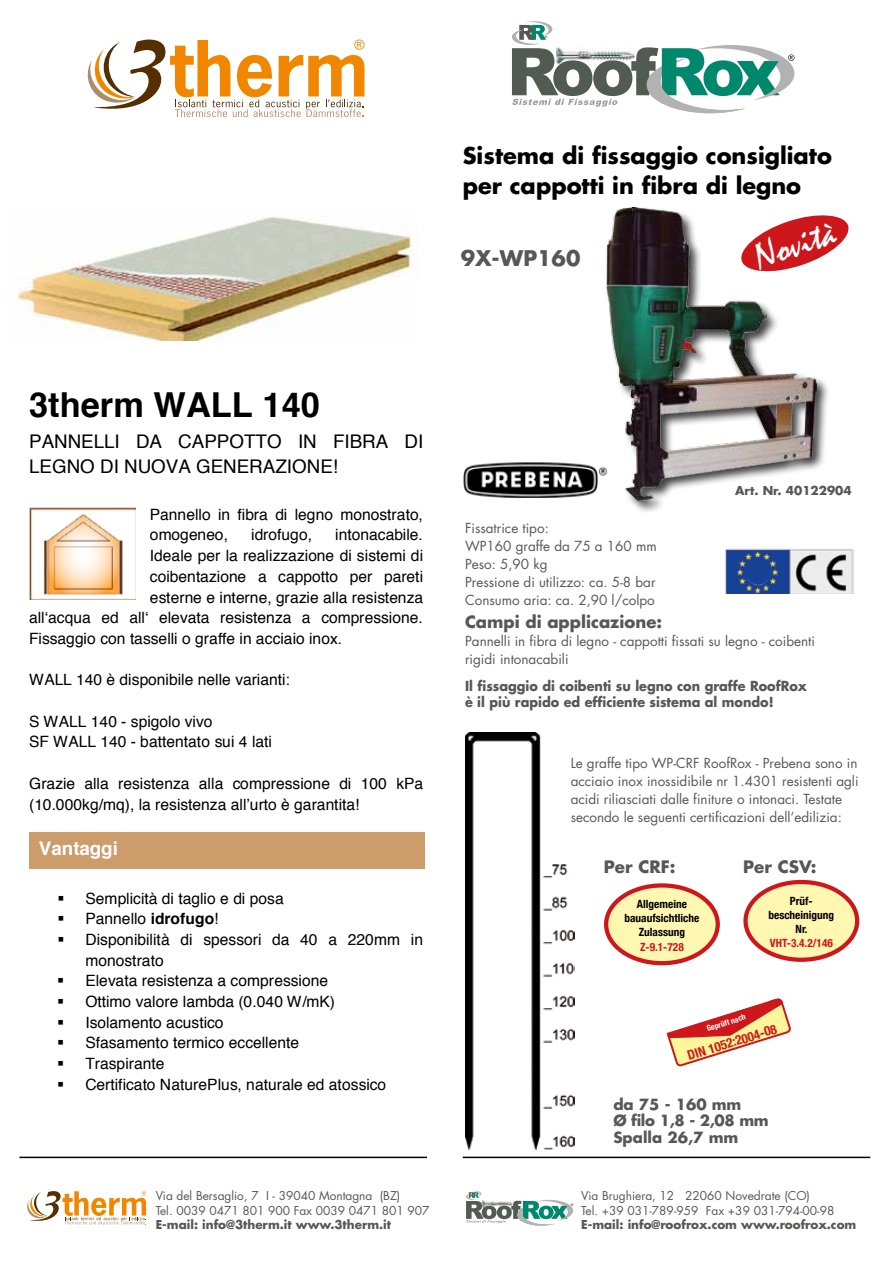
<style>
.page{position:relative;width:893px;height:1263px;background:#fff}
.page>*{position:absolute;margin:0;border:0;box-sizing:border-box;transform-origin:0 0}
.t1{font:39.15px "Mistral";color:#fff}
.t2{font:700 34.35px "Helvetica";color:#000}
.t3{font:700 22.5px/30px "Futura";color:#000}
.t4{font:700 21px "Futura";color:#575756}
.t5{font:18.75px/25px "Helvetica";color:#000}
.t6{font:700 18.75px "Helvetica";letter-spacing:-.005em;color:#fff}
.t7{font:700 16.65px "Futura";color:#575756}
.t8{font:700 16.5px "Futura";color:#575756}
.t9{font:15.6px/20.7px "Helvetica";color:#000}
.t10{font:700 15px/16.5px "Futura";color:#575756}
.t11{font:13.5px/18px "Futura";color:#575756}
.t12{font:700 13.5px/16.5px "Futura";color:#575756;scale:.95 1}
.t13{font:700 condensed 13.2px "Helvetica Neue";color:#cd171a}
.t14{font:700 12px "Futura";color:#575756}
.t15{font:11.85px/14.2px "Futura";color:#575756}
.t16{font:700 11.85px "Futura";color:#575756}
.t17{font:700 condensed 11.25px/14.1px "Helvetica Neue";color:#000;text-align:center}
.t18{font:700 condensed 11.25px "Helvetica Neue";color:#cd171a}
.t19{font:700 condensed 7.95px "Helvetica Neue";color:#fff}
.s1{font-weight:700}
</style>
<div class="page">
<img style="left:465px;top:732px;width:109px;height:417px">
<img style="left:16px;top:216px;width:400px;height:125px">
<img style="left:30px;top:508px;width:106px;height:92px">
<div style="left:30px;top:832px;width:395px;height:36px;background:#cd9c6b"></div>
<svg style="left:512px;top:21px;width:282px;height:92px"></svg>
<svg style="left:87px;top:40px;width:277px;height:77px"></svg>
<hr style="left:463px;top:1156px;width:407px;height:2px;background:#000">
<hr style="left:19px;top:1156px;width:408px;height:2px;background:#000">
<svg style="left:466px;top:1191px;width:107px;height:35px"></svg>
<svg style="left:27px;top:1191px;width:119px;height:34px"></svg>
<img style="left:463px;top:462px;width:142px;height:35px">
<svg style="left:666px;top:998px;width:125px;height:69px"></svg>
<div style="left:745px;top:882px;width:112px;height:78px;background:#fff7b2;border-radius:50%"></div>
<div style="left:743px;top:880px;width:116px;height:82px;border:4px solid #cd171a;border-radius:50%"></div>
<div style="left:606px;top:885px;width:112px;height:78px;background:#fff7b2;border-radius:50%"></div>
<div style="left:604px;top:883px;width:116px;height:82px;border:4px solid #cd171a;border-radius:50%"></div>
<div style="left:605px;top:205px;width:225px;height:309px;background:#000;opacity:.75"></div>
<img style="left:606px;top:208px;width:210px;height:292px">
<svg style="left:736px;top:208px;width:113px;height:70px"></svg>
<img style="left:725px;top:548px;width:129px;height:46px">
<div style="left:745px;top:558px;width:26px;height:26px;background:#164194;border-radius:50%"></div>
<div style="left:745px;top:558px;width:26px;height:27px;border:1px solid #164194;border-radius:50%"></div>
<h3 class="t3" style="left:463px;top:140px;width:371px">Sistema di fissaggio consigliato per cappotti in fibra di legno</h3>
<h3 class="t4" style="left:461px;top:244px;width:121px">9X-WP160</h3>
<h1 class="t1" style="left:749px;top:236px;width:84px;rotate:-19deg">Novità</h1>
<h2 class="t2" style="left:29px;top:377px;width:292px">3therm WALL 140</h2>
<p class="t5" style="left:29px;top:429px;width:396px">PANNELLI DA CAPPOTTO IN FIBRA DI<br>LEGNO DI NUOVA GENERAZIONE!</p>
<p class="t9" style="left:150px;top:504px;width:275px">Pannello in fibra di legno monostrato, omogeneo,</p>
<p class="t9" style="left:251px;top:525px;width:62px">idrofugo,</p>
<p class="t9" style="left:335px;top:525px;width:89px">intonacabile.</p>
<p class="t9" style="left:150px;top:546px;width:275px">Ideale per la realizzazione di sistemi di</p>
<p class="t9" style="left:150px;top:566px;width:275px">coibentazione a cappotto per pareti</p>
<p class="t9" style="left:150px;top:587px;width:275px">esterne e interne, grazie alla resistenza</p>
<p class="t9" style="left:29px;top:608px;width:395px">all‘acqua ed all‘ elevata resistenza a compressione.</p>
<p class="t9" style="left:29px;top:628px;width:314px">Fissaggio con tasselli o graffe in acciaio inox.</p>
<p class="t9" style="left:29px;top:670px;width:262px">WALL 140 è disponibile nelle varianti:</p>
<p class="t9" style="left:29px;top:711px;width:244px">S WALL 140 - spigolo vivo<br>SF WALL 140 - battentato sui 4 lati</p>
<p class="t9" style="left:29px;top:773px;width:396px">Grazie alla resistenza alla compressione di 100 kPa (10.000kg/mq), la resistenza all’urto è garantita!</p>
<p class="t6" style="left:39px;top:833px;width:80px">Vantaggi</p>
<p class="t9" style="left:85px;top:888px;width:339px">Semplicità di taglio e di posa<br>Pannello <span class="s1">idrofugo</span>!<br>Disponibilità di spessori da 40 a 220mm in monostrato<br>Elevata resistenza a compressione<br>Ottimo valore lambda (0.040 W/mK)<br>Isolamento acustico<br>Sfasamento termico eccellente<br>Traspirante<br>Certificato NaturePlus, naturale ed atossico</p>
<p class="t15" style="left:156px;top:1189px;width:275px">Via del Bersaglio, 7 I - 39040 Montagna (BZ)<br>Tel. 0039 0471 801 900 Fax 0039 0471 801 907</p>
<p class="t16" style="left:156px;top:1217px;width:237px">E-mail: info@3therm.it www.3therm.it</p>
<p class="t14" style="left:735px;top:483px;width:118px">Art. Nr. 40122904</p>
<p class="t11" style="left:465px;top:519px;width:193px">Fissatrice tipo:<br>WP160 graffe da 75 a 160 mm<br>Peso: 5,90 kg<br>Pressione di utilizzo: ca. 5-8 bar<br>Consumo aria: ca. 2,90 l/colpo</p>
<p class="t8" style="left:465px;top:611px;width:198px">Campi di applicazione:</p>
<p class="t11" style="left:465px;top:632px;width:351px">Pannelli in fibra di legno - cappotti fissati su legno - coibenti rigidi intonacabili</p>
<p class="t12" style="left:465px;top:677px;width:361px">Il fissaggio di coibenti su legno con graffe RoofRox è il più rapido ed efficiente sistema al mondo!</p>
<p class="t11" style="left:571px;top:754px;width:289px">Le graffe tipo WP-CRF RoofRox - Prebena sono in acciaio inox inossidibile nr 1.4301 resistenti agli acidi riliasciati dalle finiture o intonaci. Testate secondo le seguenti certificazioni dell‘edilizia:</p>
<p class="t7" style="left:604px;top:856px;width:73px">Per CRF:</p>
<p class="t7" style="left:743px;top:856px;width:75px">Per CSV:</p>
<p class="t17" style="left:624px;top:896px;width:76px">Allgemeine bauaufsichtliche<br>Zulassung</p>
<p class="t18" style="left:640px;top:937px;width:45px">Z-9.1-728</p>
<p class="t17" style="left:768px;top:893px;width:67px">Prüf&shy;bescheinigung<br>Nr.</p>
<p class="t18" style="left:770px;top:934px;width:64px">VHT-3.4.2/146</p>
<p class="t19" style="left:705px;top:1022px;width:42px;rotate:-17deg">Geprüft nach</p>
<p class="t13" style="left:685px;top:1045px;width:94px;rotate:-17deg">DIN 1052:2004-08</p>
<p class="t10" style="left:613px;top:1096px;width:157px">da 75 - 160 mm<br>Ø filo 1,8 - 2,08 mm<br>Spalla 26,7 mm</p>
<p class="t15" style="left:581px;top:1189px;width:255px">Via Brughiera, 12 22060 Novedrate (CO)<br>Tel. +39 031-789-959 Fax +39 031-794-00-98</p>
<p class="t16" style="left:581px;top:1217px;width:277px">E-mail: info@roofrox.com www.roofrox.com</p>
</div>
